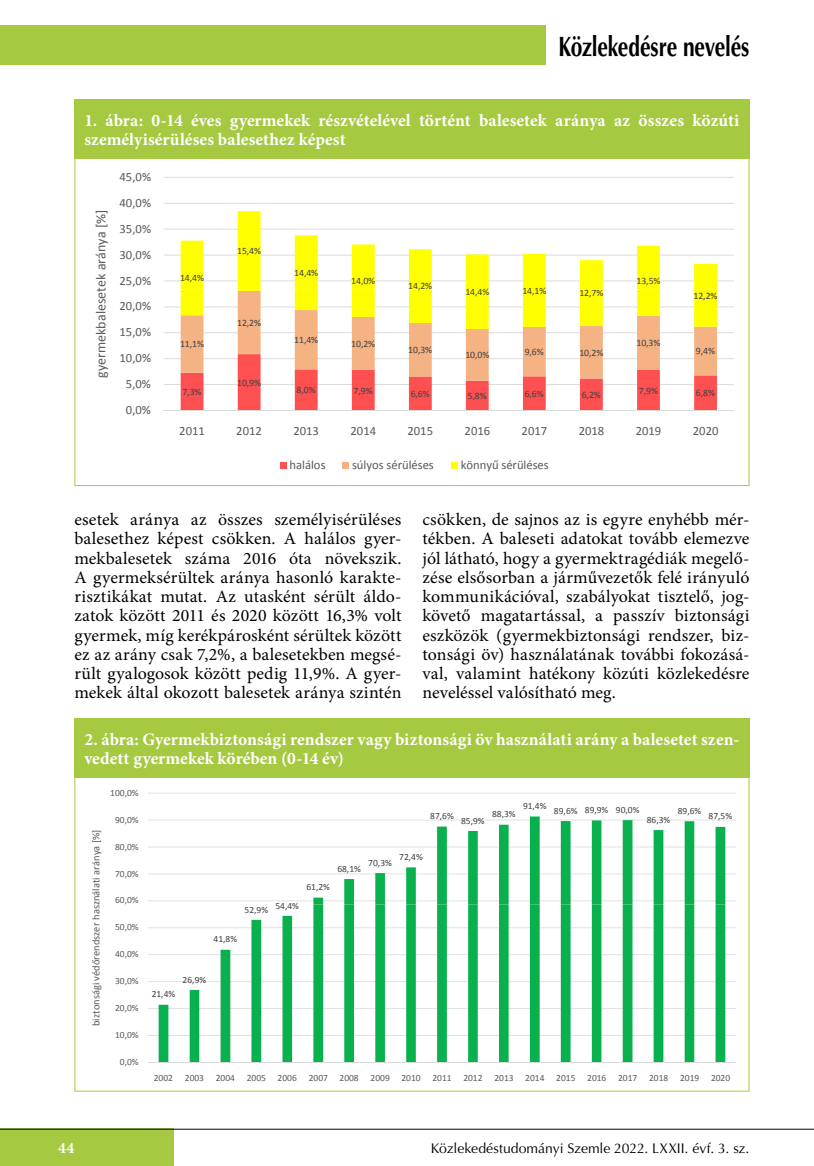
<style>
.page{position:relative;width:814px;height:1166px;background:#fff}
.page>*{position:absolute;margin:0;border:0;box-sizing:border-box;transform-origin:0 0}
.t1{font:700 28px "Optima CE";letter-spacing:-.01em;color:#000;scale:.75 1}
.t2{font:17.5px/19.2px "Minion Pro";color:#000;text-align:justify}
.t3{font:700 17.5px/19.2px "Minion Pro";letter-spacing:.005em;color:#fff}
.t4{font:700 15.75px "Minion Pro";color:#fff}
.t5{font:14px "Optima CE";letter-spacing:-.005em;color:#000}
.t6{font:14px "Calibri";color:#595959}
.t7{font:12.6px "Calibri";letter-spacing:-.005em;color:#595959}
.t8{font:10.5px "Calibri";color:#595959}
.t9{font:9.8px "Calibri";letter-spacing:-.005em;color:#404040}
.t10{font:9.45px "Calibri";letter-spacing:-.01em;color:#595959}
.t11{font:9.45px "Calibri";letter-spacing:.01em;color:#404040}
</style>
<div class="page">
<div style="left:0;top:25px;width:546px;height:39px;background:#a6c942"></div>
<div style="left:0;top:1129px;width:174px;height:37px;background:#a6c942"></div>
<hr style="left:0;top:1129px;width:814px;height:1px;background:#000">
<hr style="left:163px;top:177px;width:571px;height:1px;background:#dadada">
<hr style="left:163px;top:203px;width:571px;height:1px;background:#dadada">
<hr style="left:163px;top:229px;width:571px;height:1px;background:#dadada">
<hr style="left:163px;top:255px;width:571px;height:1px;background:#dadada">
<hr style="left:163px;top:280px;width:571px;height:1px;background:#dadada">
<svg style="left:181px;top:211px;width:536px;height:79px"></svg>
<hr style="left:163px;top:306px;width:571px;height:1px;background:#dadada">
<hr style="left:163px;top:332px;width:571px;height:1px;background:#dadada">
<hr style="left:163px;top:358px;width:571px;height:1px;background:#dadada">
<hr style="left:163px;top:384px;width:571px;height:1px;background:#dadada">
<svg style="left:181px;top:381px;width:536px;height:29px"></svg>
<svg style="left:181px;top:329px;width:536px;height:52px"></svg>
<svg style="left:181px;top:290px;width:536px;height:39px"></svg>
<hr style="left:163px;top:410px;width:571px;height:1px;background:#dadada">
<div style="left:280px;top:462px;width:6px;height:7px;background:#ff5051"></div>
<div style="left:342px;top:462px;width:7px;height:7px;background:#f5b283"></div>
<div style="left:451px;top:462px;width:7px;height:7px;background:#ff0"></div>
<hr style="left:148px;top:793px;width:587px;height:1px;background:#dadada">
<hr style="left:148px;top:819px;width:587px;height:1px;background:#dadada">
<hr style="left:148px;top:846px;width:587px;height:1px;background:#dadada">
<hr style="left:148px;top:873px;width:587px;height:1px;background:#dadada">
<hr style="left:148px;top:900px;width:587px;height:1px;background:#dadada">
<svg style="left:313px;top:816px;width:412px;height:88px"></svg>
<hr style="left:148px;top:927px;width:587px;height:1px;background:#dadada">
<hr style="left:148px;top:954px;width:587px;height:1px;background:#dadada">
<hr style="left:148px;top:981px;width:587px;height:1px;background:#dadada">
<hr style="left:148px;top:1008px;width:587px;height:1px;background:#dadada">
<hr style="left:148px;top:1035px;width:587px;height:1px;background:#dadada">
<svg style="left:159px;top:904px;width:566px;height:158px"></svg>
<hr style="left:148px;top:1062px;width:587px;height:1px;background:#dadada">
<div style="left:74px;top:99px;width:675px;height:60px;background:#a6c942"></div>
<div style="left:74px;top:718px;width:675px;height:60px;background:#a6c942"></div>
<h1 class="t1" style="left:558px;top:28px;width:256px">Közlekedésre nevelés</h1>
<p class="t3" style="left:84px;top:110px;width:656px">1. ábra: 0-14 éves gyermekek részvételével történt balesetek aránya az összes közúti személyisérüléses balesethez képest</p>
<p class="t7" style="left:120px;top:169px;width:33px">45,0%</p>
<p class="t6" style="left:92px;top:378px;width:169px;rotate:-90deg">gyermekbalesetek aránya [%]</p>
<p class="t7" style="left:120px;top:195px;width:33px">40,0%</p>
<p class="t7" style="left:120px;top:220px;width:33px">35,0%</p>
<p class="t7" style="left:120px;top:246px;width:33px">30,0%</p>
<p class="t9" style="left:237px;top:245px;width:26px">15,4%</p>
<p class="t9" style="left:294px;top:267px;width:26px">14,4%</p>
<p class="t9" style="left:180px;top:272px;width:25px">14,4%</p>
<p class="t7" style="left:120px;top:272px;width:33px">25,0%</p>
<p class="t9" style="left:636px;top:275px;width:26px">13,5%</p>
<p class="t9" style="left:351px;top:275px;width:25px">14,0%</p>
<p class="t9" style="left:418px;top:280px;width:16px">, %</p>
<p class="t9" style="left:408px;top:280px;width:18px">142</p>
<p class="t9" style="left:465px;top:286px;width:25px">14,4%</p>
<p class="t9" style="left:522px;top:284px;width:25px">14,1%</p>
<p class="t9" style="left:579px;top:287px;width:26px">12,7%</p>
<p class="t9" style="left:693px;top:289px;width:25px">12,2%</p>
<p class="t7" style="left:120px;top:298px;width:33px">20,0%</p>
<p class="t7" style="left:120px;top:324px;width:33px">15,0%</p>
<p class="t7" style="left:120px;top:350px;width:33px">10,0%</p>
<p class="t7" style="left:126px;top:376px;width:27px">5,0%</p>
<p class="t7" style="left:126px;top:402px;width:27px">0,0%</p>
<p class="t9" style="left:180px;top:338px;width:25px">11,1%</p>
<p class="t9" style="left:182px;top:386px;width:21px">7,3%</p>
<p class="t9" style="left:237px;top:316px;width:26px">12,2%</p>
<p class="t9" style="left:237px;top:376px;width:26px">10,9%</p>
<p class="t9" style="left:294px;top:334px;width:26px">11,4%</p>
<p class="t9" style="left:351px;top:337px;width:25px">10,2%</p>
<p class="t9" style="left:408px;top:344px;width:25px">10,3%</p>
<p class="t9" style="left:465px;top:349px;width:25px">10,0%</p>
<p class="t9" style="left:525px;top:346px;width:21px">9,6%</p>
<p class="t9" style="left:579px;top:346px;width:26px">10,2%</p>
<p class="t9" style="left:636px;top:337px;width:26px">10,3%</p>
<p class="t9" style="left:695px;top:345px;width:21px">9,4%</p>
<p class="t9" style="left:296px;top:384px;width:21px">8,0%</p>
<p class="t9" style="left:353px;top:384px;width:21px">7,9%</p>
<p class="t9" style="left:410px;top:387px;width:21px">6,6%</p>
<p class="t9" style="left:467px;top:390px;width:21px">5,8%</p>
<p class="t9" style="left:525px;top:387px;width:21px">6,6%</p>
<p class="t9" style="left:581px;top:389px;width:21px">6,2%</p>
<p class="t9" style="left:638px;top:384px;width:21px">7,9%</p>
<p class="t9" style="left:695px;top:387px;width:21px">6,8%</p>
<p class="t7" style="left:179px;top:423px;width:27px">2011</p>
<p class="t7" style="left:236px;top:423px;width:27px">2012</p>
<p class="t7" style="left:293px;top:423px;width:27px">2013</p>
<p class="t7" style="left:350px;top:423px;width:27px">2014</p>
<p class="t7" style="left:407px;top:423px;width:27px">2015</p>
<p class="t7" style="left:464px;top:423px;width:27px">2016</p>
<p class="t7" style="left:521px;top:423px;width:27px">2017</p>
<p class="t7" style="left:578px;top:423px;width:27px">2018</p>
<p class="t7" style="left:635px;top:423px;width:27px">2019</p>
<p class="t7" style="left:692px;top:423px;width:27px">2020</p>
<p class="t7" style="left:289px;top:457px;width:38px">halálos</p>
<p class="t7" style="left:352px;top:457px;width:83px">súlyos sérüléses</p>
<p class="t7" style="left:461px;top:457px;width:89px">könnyű sérüléses</p>
<p class="t2" style="left:74px;top:510px;width:328px">esetek aránya az összes személyisérüléses balesethez képest csökken. A halálos gyer&shy;mekbalesetek száma 2016 óta növekszik.<br>A gyermeksérültek aránya hasonló karakte&shy;risztikákat mutat. Az utasként sérült áldo&shy;zatok között 2011 és 2020 között 16,3% volt gyermek, míg kerékpárosként sérültek között ez az arány csak 7,2%, a balesetekben megsé&shy;rült gyalogosok között pedig 11,9%. A gyer&shy;mekek által okozott balesetek aránya szintén</p>
<p class="t2" style="left:422px;top:510px;width:328px">csökken, de sajnos az is egyre enyhébb mér&shy;tékben. A baleseti adatokat tovább elemezve jól látható, hogy a gyermektragédiák megelő&shy;zése elsősorban a járművezetők felé irányuló kommunikációval, szabályokat tisztelő, jog&shy;követő magatartással, a passzív biztonsági eszközök (gyermekbiztonsági rendszer, biz&shy;tonsági öv) használatának további fokozásá&shy;val, valamint hatékony közúti közlekedésre neveléssel valósítható meg.</p>
<p class="t3" style="left:84px;top:729px;width:656px">2. ábra: Gyermekbiztonsági rendszer vagy biztonsági öv használati arány a balesetet szen&shy;vedett gyermekek körében (0-14 év)</p>
<p class="t8" style="left:89px;top:1026px;width:198px;rotate:-90deg">biztonsági védőrendszer használati aránya [%]</p>
<p class="t10" style="left:110px;top:786px;width:30px">100,0%</p>
<p class="t10" style="left:115px;top:813px;width:25px">90,0%</p>
<p class="t10" style="left:115px;top:840px;width:25px">80,0%</p>
<p class="t10" style="left:115px;top:867px;width:25px">70,0%</p>
<p class="t10" style="left:115px;top:894px;width:25px">60 0%</p>
<p class="t10" style="left:125px;top:894px;width:4px">,</p>
<p class="t10" style="left:115px;top:921px;width:25px">50,0%</p>
<p class="t10" style="left:115px;top:948px;width:25px">40,0%</p>
<p class="t10" style="left:115px;top:975px;width:25px">30,0%</p>
<p class="t10" style="left:115px;top:1002px;width:25px">20,0%</p>
<p class="t10" style="left:115px;top:1029px;width:25px">10,0%</p>
<p class="t10" style="left:120px;top:1056px;width:20px">0,0%</p>
<p class="t11" style="left:430px;top:810px;width:25px">87,6%</p>
<p class="t11" style="left:461px;top:814px;width:25px">85,9%</p>
<p class="t11" style="left:492px;top:808px;width:25px">88,3%</p>
<p class="t11" style="left:523px;top:800px;width:25px">91,4%</p>
<p class="t11" style="left:554px;top:804px;width:87px">89,6% 89,9% 90,0%</p>
<p class="t11" style="left:646px;top:813px;width:25px">86,3%</p>
<p class="t11" style="left:677px;top:805px;width:25px">89,6%</p>
<p class="t11" style="left:708px;top:810px;width:25px">87,5%</p>
<p class="t11" style="left:244px;top:901px;width:56px">52,9% 54,4%</p>
<p class="t11" style="left:306px;top:881px;width:25px">61,2%</p>
<p class="t11" style="left:337px;top:862px;width:25px">68,1%</p>
<p class="t11" style="left:368px;top:856px;width:25px">70,3%</p>
<p class="t11" style="left:399px;top:851px;width:25px">72,4%</p>
<p class="t11" style="left:214px;top:933px;width:25px">41,8%</p>
<p class="t11" style="left:152px;top:988px;width:25px">21,4%</p>
<p class="t11" style="left:182px;top:973px;width:25px">26,9%</p>
<p class="t10" style="left:154px;top:1072px;width:577px">2002 2003 2004 2005 2006 2007 2008 2009 2010 2011 2012 2013 2014 2015 2016 2017 2018 2019 2020</p>
<p class="t4" style="left:58px;top:1137px;width:18px">44</p>
<p class="t5" style="left:431px;top:1139px;width:320px">Közlekedéstudományi Szemle 2022. LXXII. évf. 3. sz.</p>
</div>
